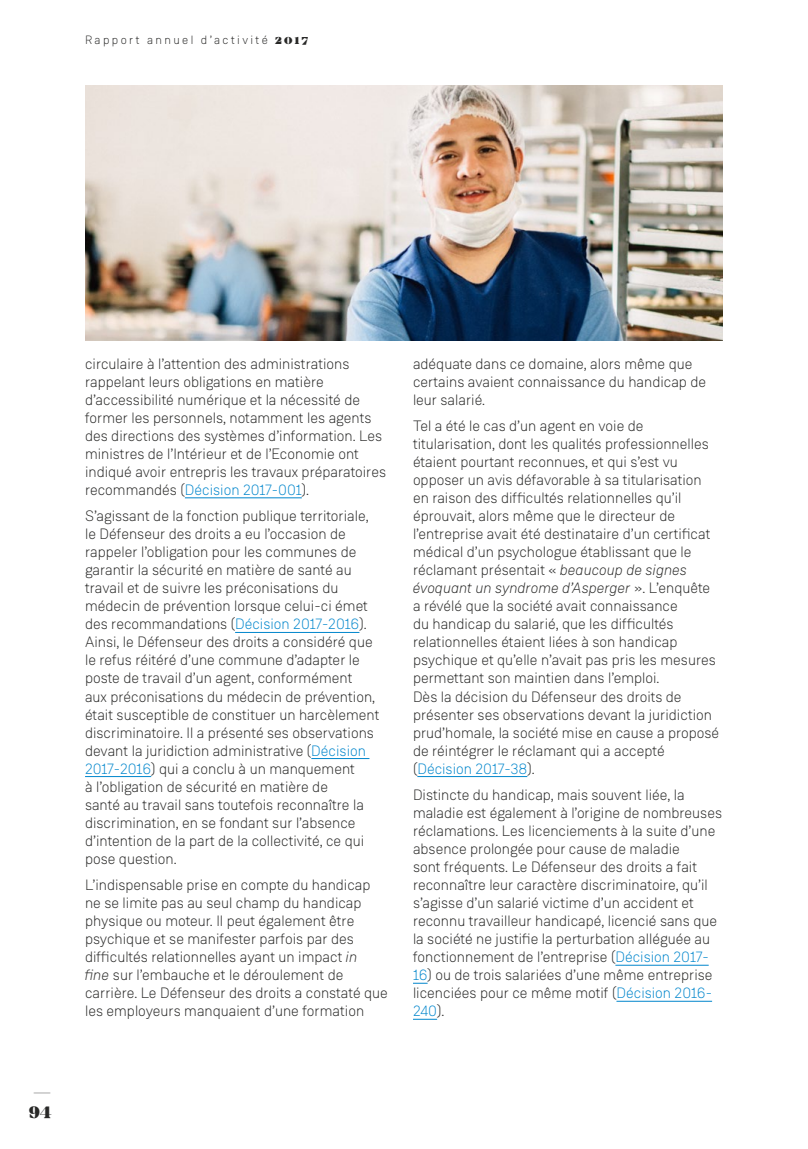
<style>
.page{position:relative;width:808px;height:1149px;background:#fff}
.page>*{position:absolute;margin:0;border:0;box-sizing:border-box;transform-origin:0 0}
.t1{font:900 18px "Mirador";color:#282827}
.t2{font:300 15px/18px "Weissenhof Grotesk";color:#282827}
.t3{font:300 12px "Weissenhof Grotesk";letter-spacing:.2em;color:#282827}
.s1{font-family:"Mirador";font-weight:900}
.s2{color:#0086cc}
.s3{font-style:italic}
</style>
<div class="page">
<img style="left:85px;top:85px;width:638px;height:255px">
<hr style="left:185px;top:497px;width:117px;height:1px;background:#0086cc">
<hr style="left:235px;top:632px;width:124px;height:1px;background:#0086cc">
<hr style="left:311px;top:758px;width:58px;height:1px;background:#0086cc">
<hr style="left:85px;top:776px;width:66px;height:1px;background:#0086cc">
<hr style="left:417px;top:776px;width:110px;height:1px;background:#0086cc">
<hr style="left:615px;top:964px;width:94px;height:1px;background:#0086cc">
<svg style="left:413px;top:982px;width:15px;height:1px"></svg>
<hr style="left:616px;top:1000px;width:96px;height:1px;background:#0086cc">
<svg style="left:413px;top:1018px;width:24px;height:1px"></svg>
<p class="t3" style="left:85px;top:33px;width:224px">Rapport annuel d’activité <span class="s1">2017</span></p>
<p class="t2" style="left:85px;top:354px;width:303px">circulaire à l’attention des administrations rappelant leurs obligations en matière d’accessibilité numérique et la nécessité de former les personnels, notamment les agents des directions des systèmes d’information. Les ministres de l’Intérieur et de l’Economie ont indiqué avoir entrepris les travaux préparatoires recommandés (<span class="s2">Décision 2017-001</span>).</p>
<p class="t2" style="left:85px;top:507px;width:296px">S’agissant de la fonction publique territoriale, le Défenseur des droits a eu l’occasion de rappeler l’obligation pour les communes de garantir la sécurité en matière de santé au travail et de suivre les préconisations du médecin de prévention lorsque celui-ci émet des recommandations (<span class="s2">Décision 2017-2016</span>).<br>Ainsi, le Défenseur des droits a considéré que le refus réitéré d’une commune d’adapter le poste de travail d’un agent, conformément<br>aux préconisations du médecin de prévention, était susceptible de constituer un harcèlement discriminatoire. Il a présenté ses observations devant la juridiction administrative (<span class="s2">Décision 2017-2016</span>) qui a conclu à un manquement<br>à l’obligation de sécurité en matière de<br>santé au travail sans toutefois reconnaître la discrimination, en se fondant sur l’absence d’intention de la part de la collectivité, ce qui pose question.</p>
<p class="t2" style="left:85px;top:875px;width:304px">L’indispensable prise en compte du handicap ne se limite pas au seul champ du handicap physique ou moteur. Il peut également être psychique et se manifester parfois par des difficultés relationnelles ayant un impact <span class="s3">in<br>fine</span> sur l’embauche et le déroulement de carrière. Le Défenseur des droits a constaté que les employeurs manquaient d’une formation</p>
<p class="t2" style="left:413px;top:354px;width:295px">adéquate dans ce domaine, alors même que certains avaient connaissance du handicap de leur salarié.</p>
<p class="t2" style="left:413px;top:417px;width:308px">Tel a été le cas d’un agent en voie de titularisation, dont les qualités professionnelles étaient pourtant reconnues, et qui s’est vu opposer un avis défavorable à sa titularisation en raison des difficultés relationnelles qu’il éprouvait, alors même que le directeur de l’entreprise avait été destinataire d’un certificat médical d’un psychologue établissant que le réclamant présentait « <span class="s3">beaucoup de signes évoquant un syndrome d’Asperger</span> ». L’enquête a révélé que la société avait connaissance<br>du handicap du salarié, que les difficultés relationnelles étaient liées à son handicap psychique et qu’elle n’avait pas pris les mesures permettant son maintien dans l’emploi.<br>Dès la décision du Défenseur des droits de présenter ses observations devant la juridiction prud’homale, la société mise en cause a proposé de réintégrer le réclamant qui a accepté (<span class="s2">Décision 2017-38</span>).</p>
<p class="t2" style="left:413px;top:785px;width:311px">Distincte du handicap, mais souvent liée, la maladie est également à l’origine de nombreuses réclamations. Les licenciements à la suite d’une absence prolongée pour cause de maladie<br>sont fréquents. Le Défenseur des droits a fait reconnaître leur caractère discriminatoire, qu’il s’agisse d’un salarié victime d’un accident et reconnu travailleur handicapé, licencié sans que la société ne justifie la perturbation alléguée au fonctionnement de l’entreprise (<span class="s2">Décision 2017-</span></p>
<p class="t2" style="left:413px;top:965px;width:301px;text-align:justify"><span class="s2">16</span>) ou de trois salariées d’une même entreprise licenciées pour ce même motif (<span class="s2">Décision 2016- 240</span>).</p>
<p class="t1" style="left:29px;top:1099px;width:24px">94</p>
</div>
